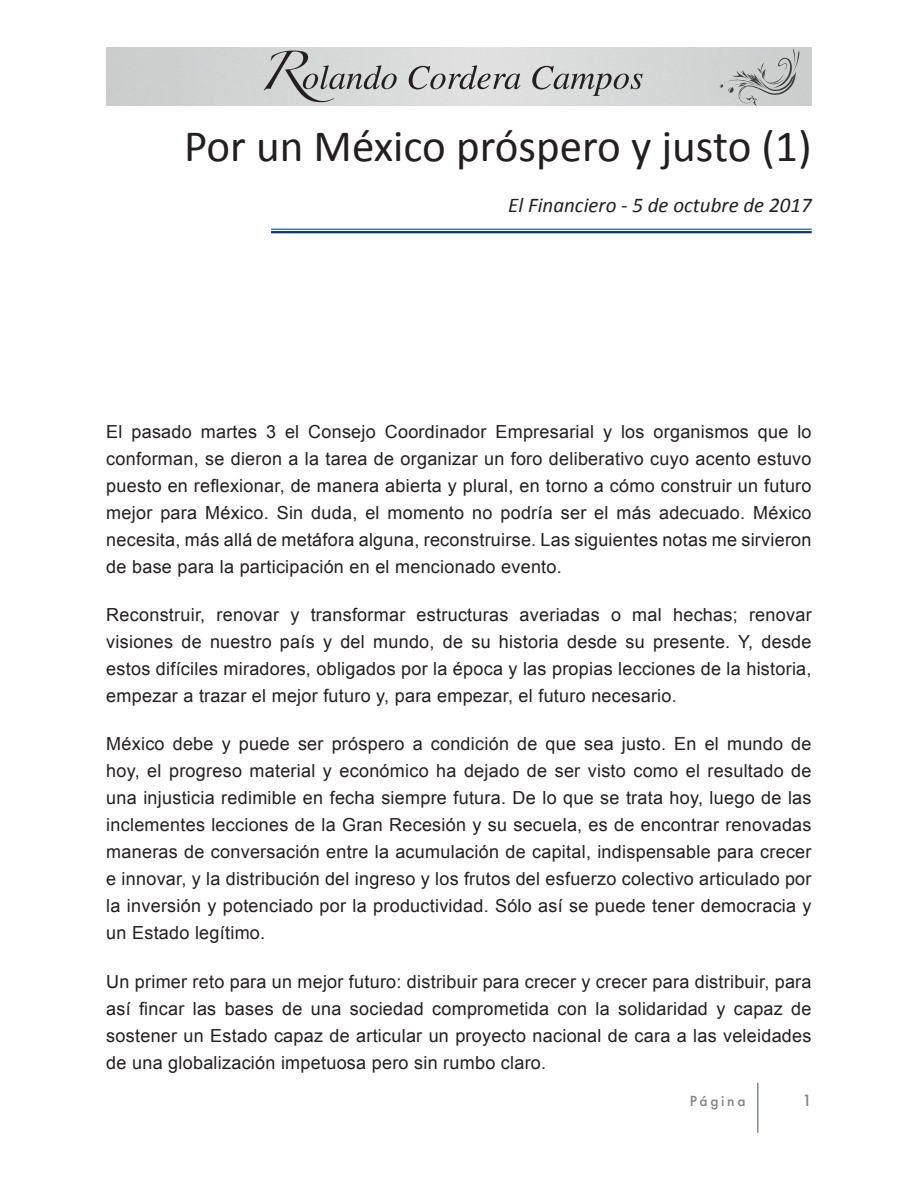
<style>
.page{position:relative;width:918px;height:1188px;background:#fff}
.page>*{position:absolute;margin:0;border:0;box-sizing:border-box;transform-origin:0 0}
.t1{font:45px "Calibri";color:#231f20}
.t2{font:italic 21px "Calibri";color:#231f20}
.t3{font:18px/27px "Arial";letter-spacing:.015em;color:#231f20;text-align:justify}
.t4{font:500 15px "Futura";color:#7e8182}
.t5{font:500 13.5px "Futura";letter-spacing:.2em;color:#7e8182}
</style>
<div class="page">
<svg style="left:264px;top:51px;width:133px;height:51px;background:#bbbcbc"></svg>
<svg style="left:409px;top:65px;width:112px;height:24px;background:#b4b3b3"></svg>
<svg style="left:532px;top:66px;width:111px;height:30px;background:#b7b7b7"></svg>
<svg style="left:719px;top:49px;width:80px;height:57px;background:#bfc0c1"></svg>
<hr style="left:757px;top:1083px;width:2px;height:50px;background:#848ba0">
<hr style="left:271px;top:229px;width:541px;height:1px;background:#013a7a">
<hr style="left:271px;top:231px;width:541px;height:2px;background:#013a7a">
<p class="t1" style="left:184px;top:118px;width:629px">Por un México próspero y justo (1)</p>
<p class="t2" style="left:508px;top:190px;width:305px">El Financiero - 5 de octubre de 2017</p>
<p class="t3" style="left:106px;top:418px;width:707px">El pasado martes 3 el Consejo Coordinador Empresarial y los organismos que lo conforman, se dieron a la tarea de organizar un foro deliberativo cuyo acento estuvo puesto en reflexionar, de manera abierta y plural, en torno a cómo construir un futuro mejor para México. Sin duda, el momento no podría ser el más adecuado. México necesita, más allá de metáfora alguna, reconstruirse. Las siguientes notas me sirvieron de base para la participación en el mencionado evento.</p>
<p class="t3" style="left:106px;top:601px;width:707px">Reconstruir, renovar y transformar estructuras averiadas o mal hechas; renovar visiones de nuestro país y del mundo, de su historia desde su presente. Y, desde estos difíciles miradores, obligados por la época y las propias lecciones de la historia, empezar a trazar el mejor futuro y, para empezar, el futuro necesario.</p>
<p class="t3" style="left:106px;top:731px;width:707px">México debe y puede ser próspero a condición de que sea justo. En el mundo de hoy, el progreso material y económico ha dejado de ser visto como el resultado de una injusticia redimible en fecha siempre futura. De lo que se trata hoy, luego de las inclementes lecciones de la Gran Recesión y su secuela, es de encontrar renovadas maneras de conversación entre la acumulación de capital, indispensable para crecer e innovar, y la distribución del ingreso y los frutos del esfuerzo colectivo articulado por la inversión y potenciado por la productividad. Sólo así se puede tener democracia y un Estado legítimo.</p>
<p class="t3" style="left:106px;top:968px;width:707px">Un primer reto para un mejor futuro: distribuir para crecer y crecer para distribuir, para así fincar las bases de una sociedad comprometida con la solidaridad y capaz de sostener un Estado capaz de articular un proyecto nacional de cara a las veleidades de una globalización impetuosa pero sin rumbo claro.</p>
<p class="t5" style="left:690px;top:1092px;width:57px">Página</p>
<p class="t4" style="left:802px;top:1091px;width:11px">1</p>
</div>
